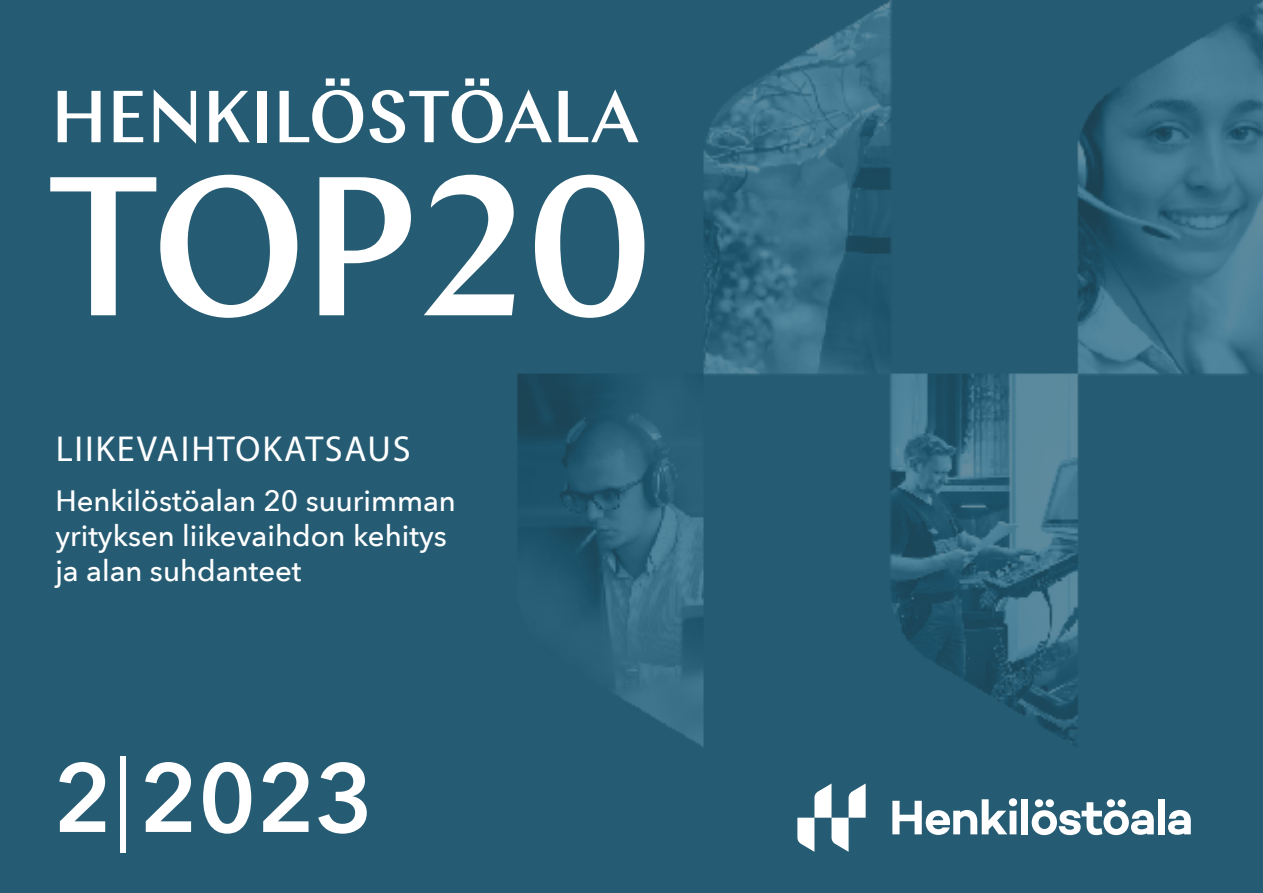
<style>
.page{position:relative;width:1263px;height:893px;background:#fff}
.page>*{position:absolute;margin:0;border:0;box-sizing:border-box;transform-origin:0 0}
.t1{font:500 197.25px "Chap";letter-spacing:-.02em;color:#fff}
.t2{font:600 96.3px "Avenir Next";color:#fff}
.t3{font:500 73.35px "Chap";letter-spacing:-.01em;color:#fff}
.t4{font:36.15px "Myriad Pro";letter-spacing:.05em;color:#fff}
.t5{font:500 29.25px "Avenir Next";color:#fff}
.s1{font-weight:400}
</style>
<div class="page">
<img style="left:0;top:0;width:1263px;height:893px">
<svg style="left:892px;top:798px;width:125px;height:37px"></svg>
<div style="left:1021px;top:799px;width:7px;height:35px;background:#fff"></div>
<svg style="left:1032px;top:799px;width:122px;height:36px"></svg>
<div style="left:1158px;top:799px;width:7px;height:35px;background:#fff"></div>
<svg style="left:1168px;top:810px;width:23px;height:25px"></svg>
<svg style="left:797px;top:783px;width:69px;height:69px"></svg>
<p class="t3" style="left:51px;top:71px;width:590px">HENKILÖSTÖALA</p>
<p class="t1" style="left:45px;top:123px;width:612px">TOP20</p>
<p class="t4" style="left:56px;top:427px;width:356px">LIIKEVAIHTOKATSAUS</p>
<p class="t5" style="left:55px;top:476px;width:402px">Henkilöstöalan 20 suurimman</p>
<p class="t5" style="left:55px;top:511px;width:393px">yrityksen liikevaihdon kehitys</p>
<p class="t5" style="left:55px;top:546px;width:248px">ja alan suhdanteet</p>
<p class="t2" style="left:53px;top:716px;width:322px">2<span class="s1">|</span>2023</p>
</div>
